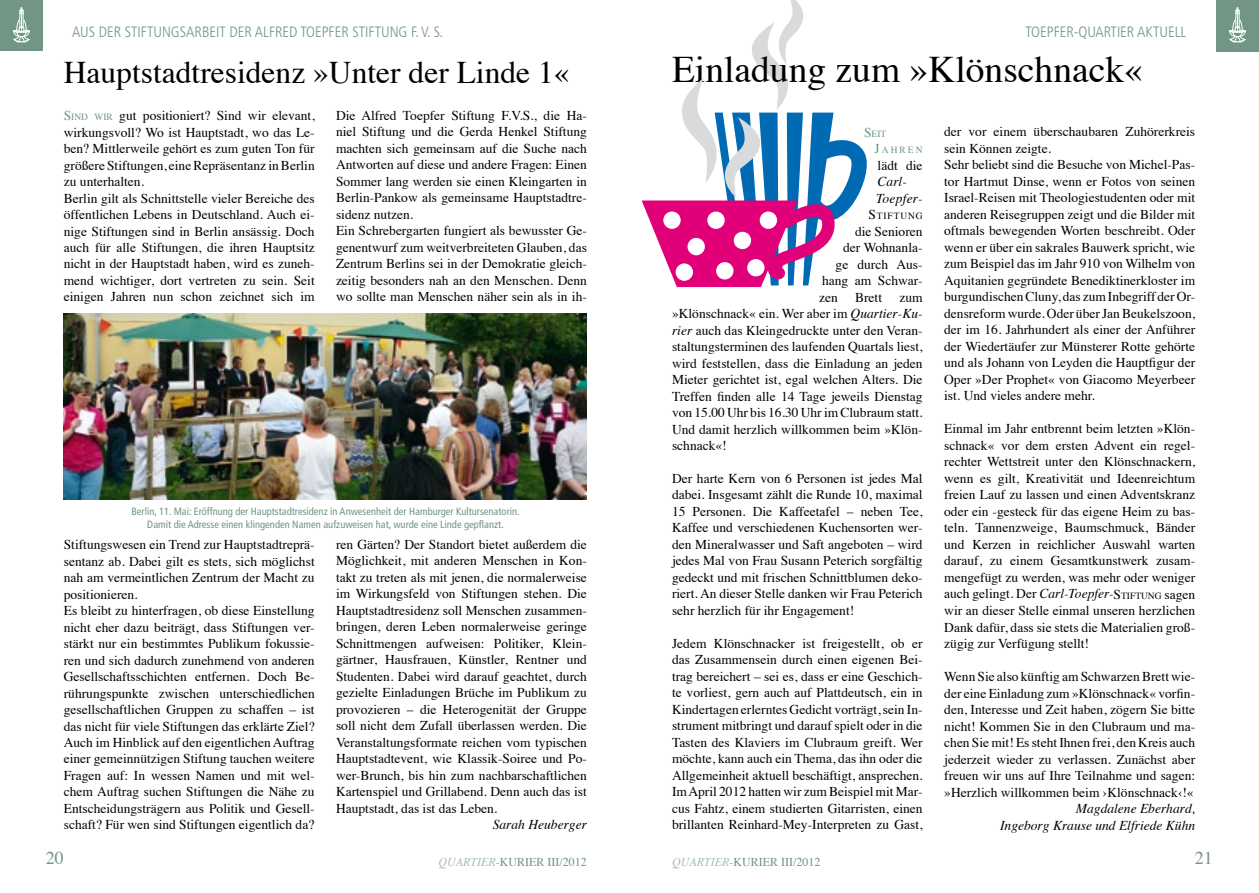
<style>
.page{position:relative;width:1259px;height:893px;background:#fff}
.page>*{position:absolute;margin:0;border:0;box-sizing:border-box;transform-origin:0 0}
.t1{font:37.5px "Times";color:#000}
.t2{font:31.5px "Times";color:#000}
.t3{font:18px "Times";color:#719685}
.t4{font:300 condensed 15px "Frutiger";color:#719685}
.t5{font:13.5px/16.5px "Times";color:#000;text-align:justify}
.t6{font:italic 13.5px/16.5px "Times";color:#000}
.t7{font:12px "Times";color:#719685}
.t8{font:condensed 10.5px/13.5px "Frutiger";color:#719685;text-align:center}
.t9{font:9.45px/16.5px "Times";letter-spacing:.215em;color:#719685}
.t10{font:9.45px "Times";letter-spacing:.09em;color:#000}
.s1{color:#719685}
.s2{font-size:9.45px;color:#719685}
.s3{font-size:13.5px}
.s4{font-style:italic}
.s5{font-style:inherit}
.s6{font-size:9.45px}
.s7{font-style:italic;color:#a8beb3}
</style>
<div class="page">
<div style="left:0;top:0;width:43px;height:51px;background:#719685"></div>
<svg style="left:13px;top:7px;width:17px;height:35px"></svg>
<div style="left:1216px;top:0;width:43px;height:51px;background:#719685"></div>
<svg style="left:1229px;top:7px;width:17px;height:35px"></svg>
<img style="left:64px;top:314px;width:523px;height:186px">
<svg style="left:641px;top:0;width:226px;height:288px"></svg>
<p class="t4" style="left:72px;top:23px;width:372px">AUS DER STIFTUNGSARBEIT DER ALFRED TOEPFER STIFTUNG F. V. S.</p>
<p class="t4" style="left:1025px;top:23px;width:162px">TOEPFER-QUARTIER AKTUELL</p>
<h2 class="t2" style="left:64px;top:43px;width:507px">Hauptstadtresidenz »Unter der Linde 1«</h2>
<p class="t5" style="left:64px;top:106px;width:252px;text-align:left"><span class="s1">S</span><span class="s2">IND WIR</span> gut positioniert? Sind wir elevant, wirkungsvoll? Wo ist Hauptstadt, wo das Le&shy;ben? Mittlerweile gehört es zum guten Ton für größere Stiftungen, eine Repräsentanz in Berlin zu unterhalten.<br>Berlin gilt als Schnittstelle vieler Bereiche des öffentlichen Lebens in Deutschland. Auch ei&shy;nige Stiftungen sind in Berlin ansässig. Doch auch für alle Stiftungen, die ihren Hauptsitz nicht in der Hauptstadt haben, wird es zuneh&shy;mend wichtiger, dort vertreten zu sein. Seit einigen Jahren nun schon zeichnet sich im</p>
<h1 class="t1" style="left:672px;top:34px;width:472px">Einladung zum »Klönschnack«</h1>
<p class="t9" style="left:874px;top:124px;width:50px;text-indent:-10px"><span class="s3">S</span>EIT<br><span class="s3">J</span>AHREN</p>
<p class="t5" style="left:877px;top:156px;width:47px">lädt die</p>
<p class="t6" style="left:876px;top:172px;width:48px">Carl-<br>Toepfer-</p>
<p class="t10" style="left:868px;top:207px;width:56px"><span class="s3">S</span>TIFTUNG</p>
<p class="t5" style="left:855px;top:222px;width:69px">die Senioren</p>
<p class="t5" style="left:843px;top:238px;width:81px">der Wohnanla-</p>
<p class="t5" style="left:835px;top:255px;width:88px">ge durch Aus-</p>
<p class="t5" style="left:822px;top:271px;width:102px">hang am Schwar-</p>
<p class="t5" style="left:819px;top:288px;width:20px">zen</p>
<p class="t5" style="left:855px;top:288px;width:29px">Brett</p>
<p class="t5" style="left:336px;top:106px;width:252px;text-align:left">Die Alfred Toepfer Stiftung F.V.S., die Ha&shy;niel Stiftung und die Gerda Henkel Stiftung machten sich gemeinsam auf die Suche nach Antworten auf diese und andere Fragen: Einen Sommer lang werden sie einen Kleingarten in Berlin-Pankow als gemeinsame Hauptstadtre&shy;sidenz nutzen.<br>Ein Schrebergarten fungiert als bewusster Ge&shy;genentwurf zum weitverbreiteten Glauben, das Zentrum Berlins sei in der Demokratie gleich&shy;zeitig besonders nah an den Menschen. Denn wo sollte man Menschen näher sein als in ih-</p>
<p class="t5" style="left:944px;top:122px;width:252px;text-align:left">der vor einem überschaubaren Zuhörerkreis sein Können zeigte.<br>Sehr beliebt sind die Besuche von Michel-Pas&shy;tor Hartmut Dinse, wenn er Fotos von seinen Israel-Reisen mit Theologiestudenten oder mit anderen Reisegruppen zeigt und die Bilder mit oftmals bewegenden Worten beschreibt. Oder wenn er über ein sakrales Bauwerk spricht, wie zum Beispiel das im Jahr 910 von Wilhelm von Aquitanien gegründete Benediktinerkloster im burgundischen Cluny, das zum Inbegriff der Or&shy;densreform wurde. Oder über Jan Beukelszoon, der im 16. Jahrhundert als einer der Anführer der Wiedertäufer zur Münsterer Rotte gehörte und als Johann von Leyden die Hauptfigur der Oper »Der Prophet« von Giacomo Meyerbeer ist. Und vieles andere mehr.</p>
<p class="t5" style="left:944px;top:419px;width:252px">Einmal im Jahr entbrennt beim letzten »Klön&shy;schnack« vor dem ersten Advent ein regel&shy;rechter Wettstreit unter den Klönschnackern, wenn es gilt, Kreativität und Ideenreichtum freien Lauf zu lassen und einen Adventskranz oder ein -gesteck für das eigene Heim zu bas&shy;teln. Tannenzweige, Baumschmuck, Bänder und Kerzen in reichlicher Auswahl warten darauf, zu einem Gesamtkunstwerk zusam&shy;mengefügt zu werden, was mehr oder weniger auch gelingt. Der <span class="s4">Carl-Toepfer-</span><span class="s5">S</span><span class="s6">TIFTUNG</span> sagen wir an dieser Stelle einmal unseren herzlichen Dank dafür, dass sie stets die Materialien groß&shy;zügig zur Verfügung stellt!</p>
<p class="t5" style="left:944px;top:667px;width:252px">Wenn Sie also künftig am Schwarzen Brett wie&shy;der eine Einladung zum »Klönschnack« vorfin&shy;den, Interesse und Zeit haben, zögern Sie bitte nicht! Kommen Sie in den Clubraum und ma&shy;chen Sie mit! Es steht Ihnen frei, den Kreis auch jederzeit wieder zu verlassen. Zunächst aber freuen wir uns auf Ihre Teilnahme und sagen: »Herzlich willkommen beim ›Klönschnack‹!«</p>
<p class="t6" style="left:1076px;top:799px;width:121px">Magdalene Eberhard,</p>
<p class="t6" style="left:944px;top:816px;width:32px">I</p>
<p class="t6" style="left:1004px;top:816px;width:192px">ngeborg Krause und Elfriede Kühn</p>
<p class="t5" style="left:672px;top:288px;width:252px;text-indent:227px">zum »Klönschnack« ein. Wer aber im <span class="s4">Quartier-Ku&shy;rier</span> auch das Kleingedruckte unter den Veran&shy;staltungsterminen des laufenden Quartals liest, wird feststellen, dass die Einladung an jeden Mieter gerichtet ist, egal welchen Alters. Die Treffen finden alle 14 Tage jeweils Dienstag von 15.00 Uhr bis 16.30 Uhr im Clubraum statt.<br>Und damit herzlich willkommen beim »Klön&shy;schnack«!</p>
<p class="t5" style="left:672px;top:469px;width:252px">Der harte Kern von 6 Personen ist jedes Mal dabei. Insgesamt zählt die Runde 10, maximal 15 Personen. Die Kaffeetafel – neben Tee, Kaffee und verschiedenen Kuchensorten wer&shy;den Mineralwasser und Saft angeboten – wird jedes Mal von Frau Susann Peterich sorgfältig gedeckt und mit frischen Schnittblumen deko&shy;riert. An dieser Stelle danken wir Frau Peterich sehr herzlich für ihr Engagement!</p>
<p class="t5" style="left:672px;top:634px;width:252px">Jedem Klönschnacker ist freigestellt, ob er das Zusammensein durch einen eigenen Bei&shy;trag bereichert – sei es, dass er eine Geschich&shy;te vorliest, gern auch auf Plattdeutsch, ein in Kindertagen erlerntes Gedicht vorträgt, sein In&shy;strument mitbringt und darauf spielt oder in die Tasten des Klaviers im Clubraum greift. Wer möchte, kann auch ein Thema, das ihn oder die Allgemeinheit aktuell beschäftigt, ansprechen.<br>Im April 2012 hatten wir zum Beispiel mit Mar&shy;cus Fahtz, einem studierten Gitarristen, einen brillanten Reinhard-Mey-Interpreten zu Gast,</p>
<p class="t8" style="left:131px;top:504px;width:390px">Berlin, 11. Mai: Eröffnung der Hauptstadtresidenz in Anwesenheit der Hamburger Kultursenatorin.<br>Damit die Adresse einen klingenden Namen aufzuweisen hat, wurde eine Linde gepflanzt.</p>
<p class="t5" style="left:336px;top:535px;width:252px">ren Gärten? Der Standort bietet außerdem die Möglichkeit, mit anderen Menschen in Kon&shy;takt zu treten als mit jenen, die normalerweise im Wirkungsfeld von Stiftungen stehen. Die Hauptstadtresidenz soll Menschen zusammen&shy;bringen, deren Leben normalerweise geringe Schnittmengen aufweisen: Politiker, Klein&shy;gärtner, Hausfrauen, Künstler, Rentner und Studenten. Dabei wird darauf geachtet, durch gezielte Einladungen Brüche im Publikum zu provozieren – die Heterogenität der Gruppe soll nicht dem Zufall überlassen werden. Die Veranstaltungsformate reichen vom typischen Hauptstadtevent, wie Klassik-Soiree und Po&shy;wer-Brunch, bis hin zum nachbarschaftlichen Kartenspiel und Grillabend. Denn auch das ist Hauptstadt, das ist das Leben.</p>
<p class="t6" style="left:493px;top:816px;width:96px">Sarah Heuberger</p>
<p class="t5" style="left:64px;top:535px;width:252px;text-align:left">Stiftungswesen ein Trend zur Hauptstadtreprä&shy;sentanz ab. Dabei gilt es stets, sich möglichst nah am vermeintlichen Zentrum der Macht zu positionieren.<br>Es bleibt zu hinterfragen, ob diese Einstellung nicht eher dazu beiträgt, dass Stiftungen ver&shy;stärkt nur ein bestimmtes Publikum fokussie&shy;ren und sich dadurch zunehmend von anderen Gesellschaftsschichten entfernen. Doch Be&shy;rührungspunkte zwischen unterschiedlichen gesellschaftlichen Gruppen zu schaffen – ist das nicht für viele Stiftungen das erklärte Ziel?<br>Auch im Hinblick auf den eigentlichen Auftrag einer gemeinnützigen Stiftung tauchen weitere Fragen auf: In wessen Namen und mit wel&shy;chem Auftrag suchen Stiftungen die Nähe zu Entscheidungsträgern aus Politik und Gesell&shy;schaft? Für wen sind Stiftungen eigentlich da?</p>
<h3 class="t3" style="left:46px;top:841px;width:19px">20</h3>
<p class="t7" style="left:438px;top:850px;width:150px"><span class="s7">Quartier</span>-Kurier III/2012</p>
<p class="t7" style="left:672px;top:850px;width:150px"><span class="s7">Quartier</span>-Kurier III/2012</p>
<h3 class="t3" style="left:1195px;top:841px;width:19px">21</h3>
</div>
